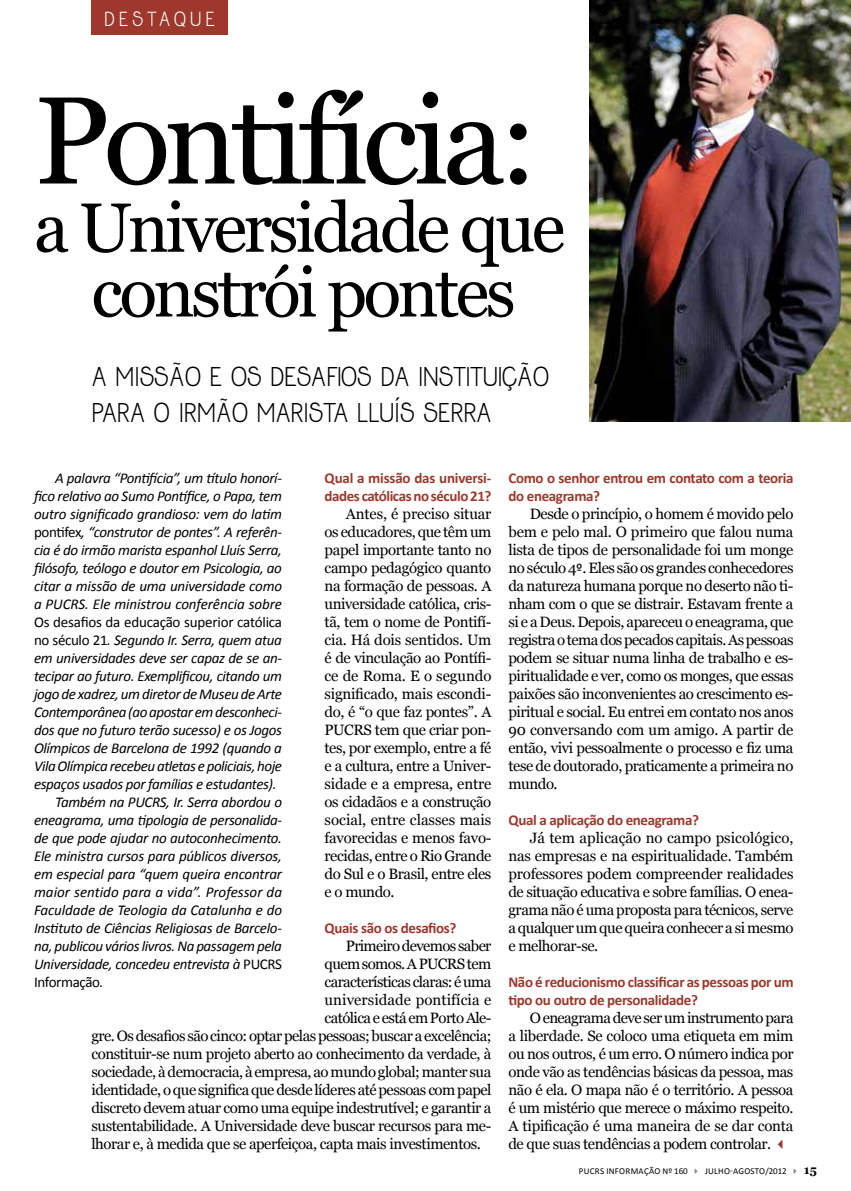
<style>
.page{position:relative;width:851px;height:1191px;background:#fff}
.page>*{position:absolute;margin:0;border:0;box-sizing:border-box;transform-origin:0 0}
.t1{font:124.05px "Georgia";letter-spacing:-.05em;color:#000}
.t2{font:69.45px/64.8px "Georgia";letter-spacing:-.05em;color:#000;text-align:center}
.t3{font:24px/36px "Jolly";letter-spacing:-.025em;color:#000}
.t4{font:18px "Jolly";color:#fff}
.t5{font:15px/18px "Georgia";letter-spacing:-.03em;color:#000;text-align:justify}
.t6{font:italic 15px/18px "Calibri";letter-spacing:-.025em;color:#000;text-align:justify}
.t7{font:700 15px/18px "Calibri";letter-spacing:-.03em;color:#9e382c}
.t8{font:15px "Calibri";letter-spacing:-.015em;color:#000}
.t9{font:italic 15px "Calibri";color:#000}
.t10{font:15px "Georgia";letter-spacing:.005em;color:#000}
.t11{font:9px "Calibri";letter-spacing:.015em;color:#000}
.s1{font-style:normal}
.s2{font-style:italic}
.s3{font-family:"Calibri"}
.s4{color:#9e382c}
.s5{color:#878781}
.s6{font-family:"Georgia";font-weight:700;font-size:12px}
</style>
<div class="page">
<img style="left:589px;top:0;width:261px;height:422px">
<div style="left:91px;top:0;width:137px;height:34px;background:#9e382c"></div>
<p class="t4" style="left:104px;top:7px;width:14px">DESTA</p>
<p class="t4" style="left:174px;top:7px;width:41px">QUE</p>
<h1 class="t1" style="left:34px;top:66px;width:505px">Pontifícia:</h1>
<h2 class="t2" style="left:34px;top:197px;width:532px">a Universidade que constrói pontes</h2>
<h3 class="t3" style="left:91px;top:358px;width:459px">A MISSÃO E OS DESAFIOS DA I NSTITUIÇÃO<br>PARA O IRMÃO MARISTA LLUÍS SERRA</h3>
<p class="t6" style="left:34px;top:468px;width:249px;text-indent:21px">A palavra “Pontifícia”, um título honorí&shy;fico relativo ao Sumo Pontífice, o Papa, tem outro significado grandioso: vem do latim <span class="s1">pontifex</span>, “construtor de pontes”. A referên&shy;cia é do irmão marista espanhol Lluís Serra, filósofo, teólogo e doutor em Psicologia, ao citar a missão de uma universidade como a PUCRS. Ele ministrou conferência sobre</p>
<p class="t8" style="left:34px;top:612px;width:249px">Os desafios da educação superior católica</p>
<p class="t6" style="left:34px;top:630px;width:249px"><span class="s1">no século 21</span>. Segundo Ir. Serra, quem atua</p>
<p class="t6" style="left:34px;top:648px;width:249px">em universidades deve ser capaz de se an-</p>
<p class="t6" style="left:34px;top:666px;width:249px">tecipar ao futuro. Exemplificou, citando um</p>
<p class="t6" style="left:34px;top:684px;width:249px">jogo de xadrez, um diretor de Museu de Arte</p>
<p class="t6" style="left:34px;top:702px;width:249px">Contemporânea (ao apostar em desconheci-</p>
<p class="t6" style="left:34px;top:720px;width:249px">dos que no futuro terão sucesso) e os Jogos</p>
<p class="t6" style="left:34px;top:738px;width:249px">Olímpicos de Barcelona de 1992 (quando a</p>
<p class="t6" style="left:34px;top:756px;width:249px">Vila Olímpica recebeu atletas e policiais, hoje</p>
<p class="t6" style="left:34px;top:774px;width:244px">espaços usados por famílias e estudantes).</p>
<p class="t6" style="left:55px;top:792px;width:228px">Também na PUCRS, Ir. Serra abordou o</p>
<p class="t6" style="left:34px;top:810px;width:249px">eneagrama, uma tipologia de personalida-</p>
<p class="t6" style="left:34px;top:828px;width:249px">de que pode ajudar no autoconhecimento.</p>
<p class="t6" style="left:34px;top:846px;width:249px">Ele ministra cursos para públicos diversos,</p>
<p class="t6" style="left:34px;top:864px;width:249px">em especial para “quem queira encontrar</p>
<p class="t9" style="left:34px;top:882px;width:249px">maior sentido para a vida”. Professor da</p>
<p class="t6" style="left:34px;top:900px;width:249px">Faculdade de Teologia da Catalunha e do</p>
<p class="t6" style="left:34px;top:918px;width:249px">Instituto de Ciências Religiosas de Barcelo-</p>
<p class="t6" style="left:34px;top:936px;width:249px">na, publicou vários livros. Na passagem pela</p>
<p class="t6" style="left:34px;top:954px;width:234px">Universidade, concedeu entrevista à <span class="s1">PUCRS</span></p>
<p class="t8" style="left:34px;top:972px;width:71px">I nformação<span class="s2">.</span></p>
<p class="t7" style="left:324px;top:469px;width:168px">Qual a missão das universi&shy;dades católicas no século 21?</p>
<p class="t5" style="left:324px;top:505px;width:168px;text-indent:21px">Antes, é preciso situar os educadores, que têm um papel importante tanto no campo pedagógico quanto na formação de pessoas. A universidade católica, cris&shy;tã, tem o nome de Pontifí&shy;cia. Há dois sentidos. Um é de vinculação ao Pontífi&shy;ce de Roma. E o segundo significado, mais escondi&shy;do, é “o que faz pontes”. A PUCRS tem que criar pon&shy;tes, por exemplo, entre a fé e a cultura, entre a Univer&shy;sidade e a empresa, entre os cidadãos e a construção social, entre classes mais favorecidas e menos favo&shy;recidas, entre o Rio Grande do Sul e o Brasil, entre eles e o mundo.</p>
<p class="t7" style="left:324px;top:919px;width:133px">Quais são os desafios?</p>
<p class="t5" style="left:346px;top:937px;width:147px">Primeiro devemos saber</p>
<p class="t5" style="left:324px;top:955px;width:168px">quem somos. A PUCRS tem</p>
<p class="t5" style="left:324px;top:973px;width:168px">características claras: é uma</p>
<p class="t10" style="left:324px;top:991px;width:168px">universidade pontifícia e</p>
<p class="t5" style="left:324px;top:1009px;width:168px">católica e está em Porto Ale-</p>
<p class="t5" style="left:91px;top:1027px;width:401px">gre. Os desafios são cinco: optar pelas pessoas; buscar a excelência;</p>
<p class="t5" style="left:91px;top:1045px;width:401px">constituir-se num projeto aberto ao conhecimento da verdade, à</p>
<p class="t5" style="left:91px;top:1063px;width:401px">sociedade, à democracia, à empresa, ao mundo global; manter sua</p>
<p class="t5" style="left:91px;top:1081px;width:401px">identidade, o que significa que desde líderes até pessoas com papel</p>
<p class="t5" style="left:91px;top:1099px;width:401px">discreto devem atuar como uma equipe indestrutível; e garantir a</p>
<p class="t5" style="left:91px;top:1117px;width:401px">sustentabilidade. A Universidade deve buscar recursos para me-</p>
<p class="t5" style="left:91px;top:1135px;width:391px">lhorar e, à medida que se aperfeiçoa, capta mais investimentos.</p>
<p class="t7" style="left:508px;top:469px;width:286px">Como o senhor entrou em contato com a teoria do eneagrama?</p>
<p class="t5" style="left:508px;top:505px;width:286px;text-indent:21px">Desde o princípio, o homem é movido pelo bem e pelo mal. O primeiro que falou numa lista de tipos de personalidade foi um monge no século 4<span class="s3">º</span>. Eles são os grandes conhecedores da natureza humana porque no deserto não ti&shy;nham com o que se distrair. Estavam frente a si e a Deus. Depois, apareceu o eneagrama, que registra o tema dos pecados capitais. As pessoas podem se situar numa linha de trabalho e es&shy;piritualidade e ver, como os monges, que essas paixões são inconvenientes ao crescimento es&shy;piritual e social. Eu entrei em contato nos anos 90 conversando com um amigo. A partir de então, vivi pessoalmente o processo e fiz uma tese de doutorado, praticamente a primeira no mundo.</p>
<p class="t7" style="left:508px;top:811px;width:192px">Qual a aplicação do eneagrama?</p>
<p class="t5" style="left:508px;top:829px;width:286px;text-indent:21px">Já tem aplicação no campo psicológico, nas empresas e na espiritualidade. Também professores podem compreender realidades de situação educativa e sobre famílias. O enea&shy;grama não é uma proposta para técnicos, serve a qualquer um que queira conhecer a si mesmo e melhorar-se.</p>
<p class="t7" style="left:508px;top:973px;width:286px">Não é reducionismo classificar as pessoas por um tipo ou outro de personalidade?</p>
<p class="t5" style="left:508px;top:1009px;width:286px;text-indent:21px">O eneagrama deve ser um instrumento para a liberdade. Se coloco uma etiqueta em mim ou nos outros, é um erro. O número indica por onde vão as tendências básicas da pessoa, mas não é ela. O mapa não é o território. A pessoa é um mistério que merece o máximo respeito.<br>A tipificação é uma maneira de se dar conta de que suas tendências a podem controlar. <span class="s4">✓</span></p>
<p class="t11" style="left:579px;top:1165px;width:17px">PUCRS</p>
<p class="t11" style="left:606px;top:1165px;width:105px">INFORMAÇÃO Nº 160 <span class="s5">✔</span> julho</p>
<p class="t11" style="left:730px;top:1165px;width:10px">-agosto</p>
<p class="t11" style="left:765px;top:1165px;width:53px">/2012 <span class="s5">✔</span> <span class="s6">15</span></p>
</div>
